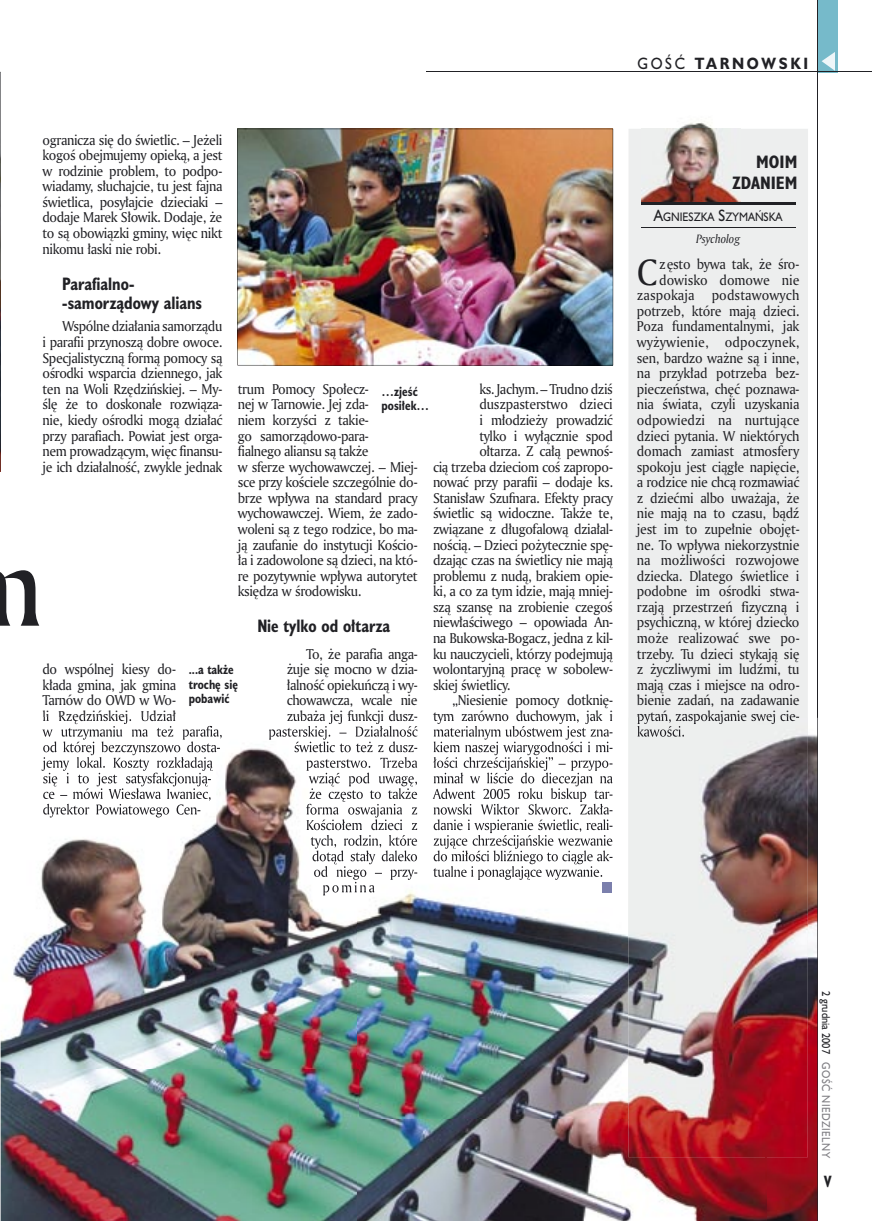
<style>
.page{position:relative;width:872px;height:1221px;background:#fff}
.page>*{position:absolute;margin:0;border:0;box-sizing:border-box;transform-origin:0 0}
.t1{font:108px "Amerigo Md PL";color:#212125;scale:.9 1}
.t2{font:35.55px "Amerigo PL";color:#212125;scale:.94 1}
.t3{font:700 16.5px/19.8px "Humanst 521 Cn PL";color:#212125;scale:.94 1}
.t4{font:700 16.5px/21px "Humanst 521 Cn PL";color:#212125;text-align:right}
.t5{font:700 15px "Humanst 521 PL";letter-spacing:.2em;color:#212125;scale:.9 1}
.t6{font:700 15px "Humanst 521 Cn PL";color:#212125;scale:.94 1}
.t7{font:13.8px/15.6px "Amerigo PL";letter-spacing:-.03em;color:#212125;text-align:justify;scale:.94 1}
.t8{font:700 12.3px/14.4px "Humanst 521 Cn PL";color:#212125;scale:.94 1}
.t9{font:italic 11.7px "Amerigo PL";color:#212125;scale:.94 1}
.t10{font:11.25px "Humanst 521 PL";color:#212125;scale:.9 1}
.t11{font:10.5px "Humanst 521 PL";letter-spacing:.05em;color:#7f7e83;scale:.9 1}
.t12{font:10.5px "Humanst 521 PL";color:#212125;scale:.9 1}
.s1{font-weight:400}
.s2{font-size:15px}
</style>
<div class="page">
<div style="left:818px;top:0;width:19px;height:72px;background:#76baca"></div>
<svg style="left:821px;top:52px;width:14px;height:19px"></svg>
<hr style="left:425px;top:72px;width:447px;height:1px;background:#212125">
<hr style="left:817px;top:0;width:1px;height:1220px;background:#212125">
<div style="left:628px;top:129px;width:180px;height:1028px;background:#edeeee"></div>
<svg style="left:0;top:72px;width:1px;height:399px"></svg>
<img style="left:237px;top:129px;width:376px;height:236px">
<img style="left:641px;top:121px;width:99px;height:81px">
<hr style="left:641px;top:202px;width:154px;height:1px;background:#212125">
<hr style="left:641px;top:204px;width:154px;height:1px;background:#212125">
<hr style="left:641px;top:227px;width:154px;height:1px;background:#212125">
<img style="left:1px;top:724px;width:356px;height:496px">
<img style="left:357px;top:717px;width:271px;height:402px">
<img style="left:766px;top:735px;width:51px;height:485px">
<img style="left:357px;top:1119px;width:409px;height:101px">
<img style="left:628px;top:717px;width:180px;height:440px">
<img style="left:43px;top:717px;width:133px;height:7px">
<img style="left:42px;top:725px;width:180px;height:14px">
<img style="left:43px;top:741px;width:177px;height:14px">
<img style="left:42px;top:757px;width:171px;height:13px">
<img style="left:43px;top:772px;width:168px;height:14px">
<img style="left:43px;top:788px;width:168px;height:12px">
<img style="left:43px;top:803px;width:157px;height:14px">
<img style="left:287px;top:717px;width:130px;height:7px">
<img style="left:269px;top:725px;width:149px;height:14px">
<img style="left:295px;top:741px;width:122px;height:11px">
<img style="left:306px;top:757px;width:112px;height:13px">
<img style="left:309px;top:772px;width:109px;height:14px">
<img style="left:309px;top:788px;width:109px;height:14px">
<img style="left:306px;top:803px;width:112px;height:14px">
<img style="left:307px;top:819px;width:111px;height:11px">
<img style="left:310px;top:834px;width:108px;height:14px">
<img style="left:312px;top:850px;width:106px;height:14px">
<img style="left:314px;top:866px;width:103px;height:13px">
<img style="left:323px;top:881px;width:52px;height:14px">
<img style="left:433px;top:717px;width:180px;height:22px">
<img style="left:434px;top:725px;width:178px;height:14px">
<img style="left:433px;top:741px;width:179px;height:14px">
<img style="left:433px;top:757px;width:179px;height:13px">
<img style="left:434px;top:772px;width:179px;height:14px">
<img style="left:433px;top:788px;width:179px;height:13px">
<img style="left:433px;top:803px;width:179px;height:11px">
<img style="left:433px;top:819px;width:180px;height:15px">
<img style="left:433px;top:834px;width:180px;height:14px">
<img style="left:433px;top:850px;width:179px;height:14px">
<img style="left:433px;top:866px;width:173px;height:13px">
<img style="left:637px;top:717px;width:162px;height:7px">
<img style="left:637px;top:725px;width:47px;height:11px">
<svg style="left:602px;top:882px;width:10px;height:10px"></svg>
<p class="t5" style="left:637px;top:53px;width:191px"><span class="s1">GOŚĆ</span> TARNOWSKI</p>
<p class="t7" style="left:43px;top:131px;width:193px">ogranicza się do świetlic. – Jeżeli kogoś obejmujemy opieką, a jest w rodzinie problem, to podpo&shy;wiadamy, słuchajcie, tu jest fajna świetlica, posyłajcie dzieciaki – dodaje Marek Słowik. Dodaje, że to są obowiązki gminy, więc nikt nikomu łaski nie robi.</p>
<p class="t3" style="left:62px;top:273px;width:151px">Parafialno--samorządowy alians</p>
<p class="t7" style="left:43px;top:318px;width:193px;text-indent:20px">Wspólne działania samorządu i parafii przynoszą dobre owoce.<br>Specjalistyczną formą pomocy są ośrodki wsparcia dziennego, jak ten na Woli Rzędzińskiej. – My&shy;ślę że to doskonałe rozwiąza&shy;nie, kiedy ośrodki mogą działać przy parafiach. Powiat jest orga&shy;nem prowadzącym, więc finansu&shy;je ich działalność, zwykle jednak</p>
<p class="t7" style="left:479px;top:380px;width:144px">ks. Jachym. – Trudno dziś</p>
<p class="t7" style="left:479px;top:396px;width:143px">duszpasterstwo dzieci</p>
<p class="t7" style="left:479px;top:412px;width:144px">i młodzieży prowadzić</p>
<p class="t7" style="left:479px;top:427px;width:144px">tylko i wyłącznie spod</p>
<p class="t7" style="left:479px;top:443px;width:144px">ołtarza. Z całą pewnoś-</p>
<p class="t7" style="left:433px;top:458px;width:193px">cią trzeba dzieciom coś zapropo-</p>
<p class="t7" style="left:433px;top:474px;width:193px">nować przy parafii – dodaje ks.</p>
<p class="t7" style="left:433px;top:489px;width:193px">Stanisław Szufnara. Efekty pracy</p>
<p class="t7" style="left:433px;top:505px;width:193px">świetlic są widoczne. Także te,</p>
<p class="t7" style="left:433px;top:521px;width:193px">związane z długofalową działal-</p>
<p class="t7" style="left:433px;top:536px;width:193px">nością. – Dzieci pożytecznie spę-</p>
<p class="t7" style="left:433px;top:552px;width:193px">dzając czas na świetlicy nie mają</p>
<p class="t7" style="left:433px;top:567px;width:193px">problemu z nudą, brakiem opie-</p>
<p class="t7" style="left:433px;top:583px;width:193px">ki, a co za tym idzie, mają mniej-</p>
<p class="t7" style="left:433px;top:598px;width:193px">szą szansę na zrobienie czegoś</p>
<p class="t7" style="left:433px;top:614px;width:193px">niewłaściwego – opowiada An-</p>
<p class="t7" style="left:433px;top:630px;width:193px">na Bukowska-Bogacz, jedna z kil-</p>
<p class="t7" style="left:433px;top:645px;width:193px">ku nauczycieli, którzy podejmują</p>
<p class="t7" style="left:433px;top:661px;width:193px">wolontaryjną pracę w sobolew-</p>
<p class="t7" style="left:433px;top:676px;width:84px">skiej świetlicy.</p>
<p class="t7" style="left:452px;top:692px;width:172px">„Niesienie pomocy dotknię-</p>
<p class="t7" style="left:433px;top:707px;width:193px">tym zarówno duchowym, jak i</p>
<p class="t7" style="left:238px;top:380px;width:193px;text-align:left">trum Pomocy Społecz-<br>nej w Tarnowie. Jej zda-<br>niem korzyści z takie-<br>go samorządowo-para-<br>fialnego aliansu są także<br>w sferze wychowawczej. – Miej&shy;sce przy kościele szczególnie do&shy;brze wpływa na standard pracy wychowawczej. Wiem, że zado&shy;woleni są z tego rodzice, bo ma&shy;ją zaufanie do instytucji Kościo&shy;ła i zadowolone są dzieci, na któ&shy;re pozytywnie wpływa autorytet księdza w środowisku.</p>
<p class="t3" style="left:257px;top:615px;width:143px">Nie tylko od ołtarza</p>
<p class="t7" style="left:287px;top:645px;width:141px;text-indent:20px">To, że parafia anga&shy;żuje się mocno w dzia&shy;łalność opiekuńczą i wy&shy;chowawcza, wcale nie zubaża jej funkcji dusz-</p>
<p class="t8" style="left:381px;top:384px;width:52px">…zjeść posiłek…</p>
<h1 class="t1" style="left:-42px;top:514px;width:96px">m</h1>
<p class="t7" style="left:43px;top:661px;width:144px">do wspólnej kiesy do&shy;kłada gmina, jak gmina Tarnów do OWD w Wo&shy;li Rzędzińskiej. Udział</p>
<p class="t8" style="left:189px;top:662px;width:54px">...a także trochę się pobawić</p>
<p class="t4" style="left:732px;top:151px;width:66px">MOIM<br>ZDANIEM</p>
<p class="t10" style="left:654px;top:209px;width:144px"><span class="s2">A</span>GNIESZKA <span class="s2">S</span>ZYMAŃSKA</p>
<p class="t9" style="left:696px;top:231px;width:49px">Psycholog</p>
<h2 class="t2" style="left:637px;top:248px;width:23px">C</h2>
<p class="t7" style="left:637px;top:256px;width:175px;text-align:right">zęsto bywa tak, że śro&shy;dowisko domowe nie zaspokaja podstawowych potrzeb, które mają dzieci.<br>Poza fundamentalnymi, jak wyżywienie, odpoczynek, sen, bardzo ważne są i inne, na przykład potrzeba bez&shy;pieczeństwa, chęć poznawa&shy;nia świata, czyli uzyskania odpowiedzi na nurtujące dzieci pytania. W niektórych domach zamiast atmosfery spokoju jest ciągłe napięcie, a rodzice nie chcą rozmawiać z dziećmi albo uważaja, że nie mają na to czasu, bądź jest im to zupełnie obojęt&shy;ne. To wpływa niekorzystnie na możliwości rozwojowe dziecka. Dlatego świetlice i podobne im ośrodki stwa&shy;rzają przestrzeń fizyczną i psychiczną, w której dziecko może realizować swe po&shy;trzeby. Tu dzieci stykają się z życzliwymi im ludźmi, tu mają czas i miejsce na odro&shy;bienie zadań, na zadawanie pytań, zaspokajanie swej cie-</p>
<p class="t12" style="left:833px;top:990px;width:71px;rotate:90deg">2 grudnia 2007</p>
<p class="t11" style="left:833px;top:1062px;width:108px;rotate:90deg">GOŚĆ NIEDZIELNY</p>
<p class="t6" style="left:824px;top:1171px;width:9px">V</p>
</div>
